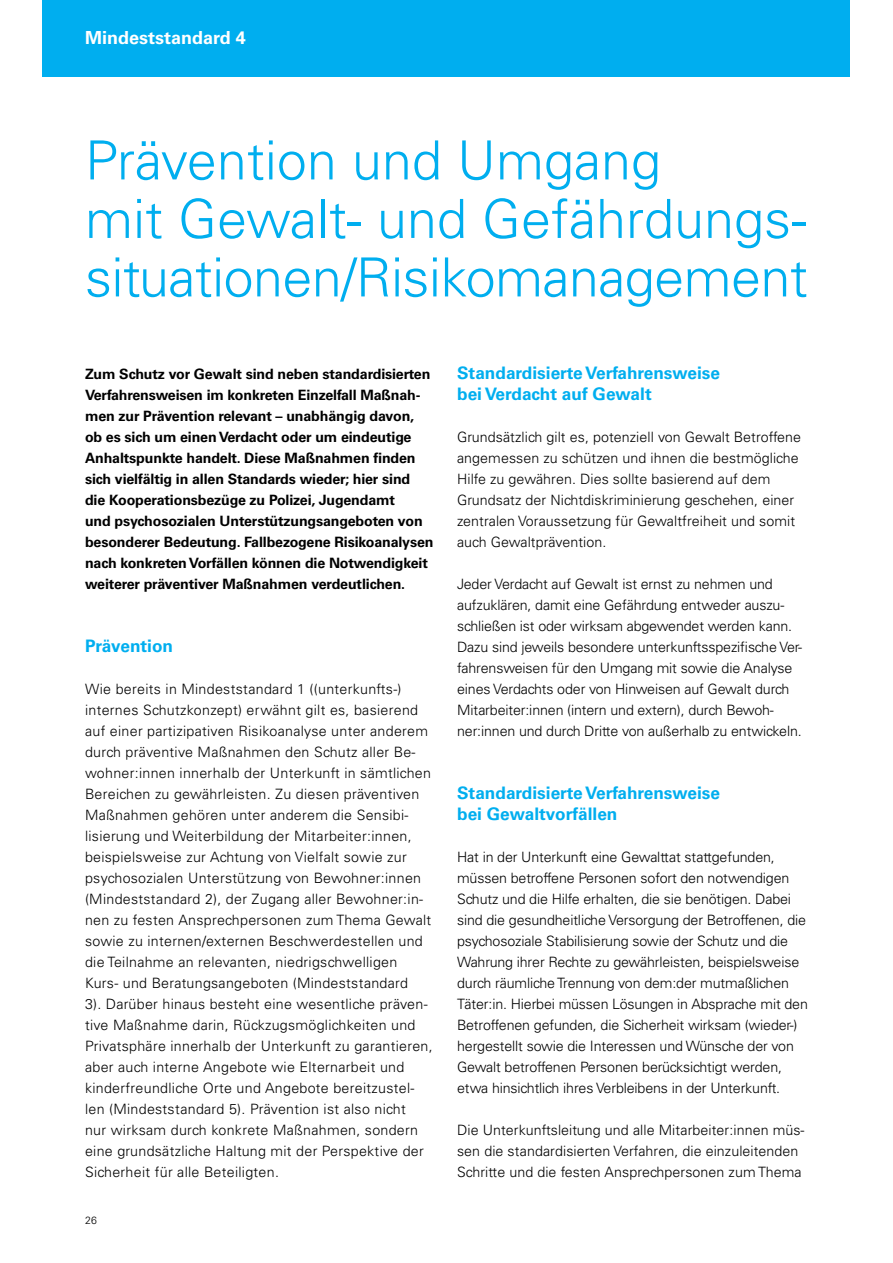
<style>
.page{position:relative;width:893px;height:1263px;background:#fff}
.page>*{position:absolute;margin:0;border:0;box-sizing:border-box;transform-origin:0 0}
.t1{font:300 54px/58.5px "Univers LT Std";letter-spacing:-.005em;color:#00aeef}
.t2{font:700 18px "Univers LT Std";color:#fff}
.t3{font:700 17.25px/21px "Univers LT Std";color:#00aeef}
.t4{font:300 14.25px/21px "Univers LT Std";letter-spacing:.005em;color:#000}
.t5{font:700 14.25px/21px "Univers LT Std";letter-spacing:-.01em;color:#000}
.t6{font:300 10.5px "Univers LT Std";color:#000}
</style>
<div class="page">
<div style="left:43px;top:0;width:807px;height:77px;background:#00aeef"></div>
<h1 class="t2" style="left:85px;top:27px;width:162px">Mindeststandard 4</h1>
<h1 class="t1" style="left:85px;top:131px;width:724px">Prävention und Umgang<br>mit Gewalt- und Gefährdungs&shy;situationen/Risikomanagement</h1>
<p class="t5" style="left:85px;top:364px;width:350px">Zum Schutz vor Gewalt sind neben standardisierten Verfahrensweisen im konkreten Einzelfall Maßnah&shy;men zur Prävention relevant – unabhängig davon, ob es sich um einen Verdacht oder um eindeutige Anhaltspunkte handelt. Diese Maßnahmen finden sich vielfältig in allen Standards wieder; hier sind die Kooperationsbezüge zu Polizei, Jugendamt<br>und psychosozialen Unterstützungsangeboten von besonderer Bedeutung. Fallbezogene Risikoanalysen nach konkreten Vorfällen können die Notwendigkeit weiterer präventiver Maßnahmen verdeutlichen.</p>
<h2 class="t3" style="left:85px;top:636px;width:90px">Prävention</h2>
<p class="t4" style="left:85px;top:679px;width:349px">Wie bereits in Mindeststandard 1 ((unterkunfts-) internes Schutzkonzept) erwähnt gilt es, basierend auf einer partizipativen Risikoanalyse unter anderem durch präventive Maßnahmen den Schutz aller Be&shy;wohner:innen innerhalb der Unterkunft in sämtlichen Bereichen zu gewährleisten. Zu diesen präventiven Maßnahmen gehören unter anderem die Sensibi&shy;lisierung und Weiterbildung der Mitarbeiter:innen, beispielsweise zur Achtung von Vielfalt sowie zur psychosozialen Unterstützung von Bewohner:innen (Mindeststandard 2), der Zugang aller Bewohner:in&shy;nen zu festen Ansprechpersonen zum Thema Gewalt sowie zu internen/externen Beschwerdestellen und die Teilnahme an relevanten, niedrigschwelligen Kurs- und Beratungsangeboten (Mindeststandard<br>3). Darüber hinaus besteht eine wesentliche präven&shy;tive Maßnahme darin, Rückzugsmöglichkeiten und Privatsphäre innerhalb der Unterkunft zu garantieren, aber auch interne Angebote wie Elternarbeit und kinderfreundliche Orte und Angebote bereitzustel&shy;len (Mindeststandard 5). Prävention ist also nicht<br>nur wirksam durch konkrete Maßnahmen, sondern eine grundsätzliche Haltung mit der Perspektive der Sicherheit für alle Beteiligten.</p>
<p class="t6" style="left:85px;top:1214px;width:13px">26</p>
<h2 class="t3" style="left:457px;top:363px;width:264px">Standardisierte Verfahrensweise bei Verdacht auf Gewalt</h2>
<p class="t4" style="left:457px;top:427px;width:346px">Grundsätzlich gilt es, potenziell von Gewalt Betroffene angemessen zu schützen und ihnen die bestmögliche Hilfe zu gewähren. Dies sollte basierend auf dem Grundsatz der Nichtdiskriminierung geschehen, einer zentralen Voraussetzung für Gewaltfreiheit und somit auch Gewaltprävention.</p>
<p class="t4" style="left:457px;top:574px;width:346px">Jeder Verdacht auf Gewalt ist ernst zu nehmen und aufzuklären, damit eine Gefährdung entweder auszu&shy;schließen ist oder wirksam abgewendet werden kann.<br>Dazu sind jeweils besondere unterkunftsspezifische Ver&shy;fahrensweisen für den Umgang mit sowie die Analyse eines Verdachts oder von Hinweisen auf Gewalt durch Mitarbeiter:innen (intern und extern), durch Bewoh&shy;ner:innen und durch Dritte von außerhalb zu entwickeln.</p>
<h2 class="t3" style="left:457px;top:783px;width:264px">Standardisierte Verfahrensweise bei Gewaltvorfällen</h2>
<p class="t4" style="left:457px;top:847px;width:352px">Hat in der Unterkunft eine Gewalttat stattgefunden, müssen betroffene Personen sofort den notwendigen Schutz und die Hilfe erhalten, die sie benötigen. Dabei sind die gesundheitliche Versorgung der Betroffenen, die psychosoziale Stabilisierung sowie der Schutz und die Wahrung ihrer Rechte zu gewährleisten, beispielsweise durch räumliche Trennung von dem:der mutmaßlichen Täter:in. Hierbei müssen Lösungen in Absprache mit den Betroffenen gefunden, die Sicherheit wirksam (wieder-) hergestellt sowie die Interessen und Wünsche der von Gewalt betroffenen Personen berücksichtigt werden, etwa hinsichtlich ihres Verbleibens in der Unterkunft.</p>
<p class="t4" style="left:457px;top:1120px;width:349px">Die Unterkunftsleitung und alle Mitarbeiter:innen müs&shy;sen die standardisierten Verfahren, die einzuleitenden<br>Schritte und die festen Ansprechpersonen zum Thema</p>
</div>
